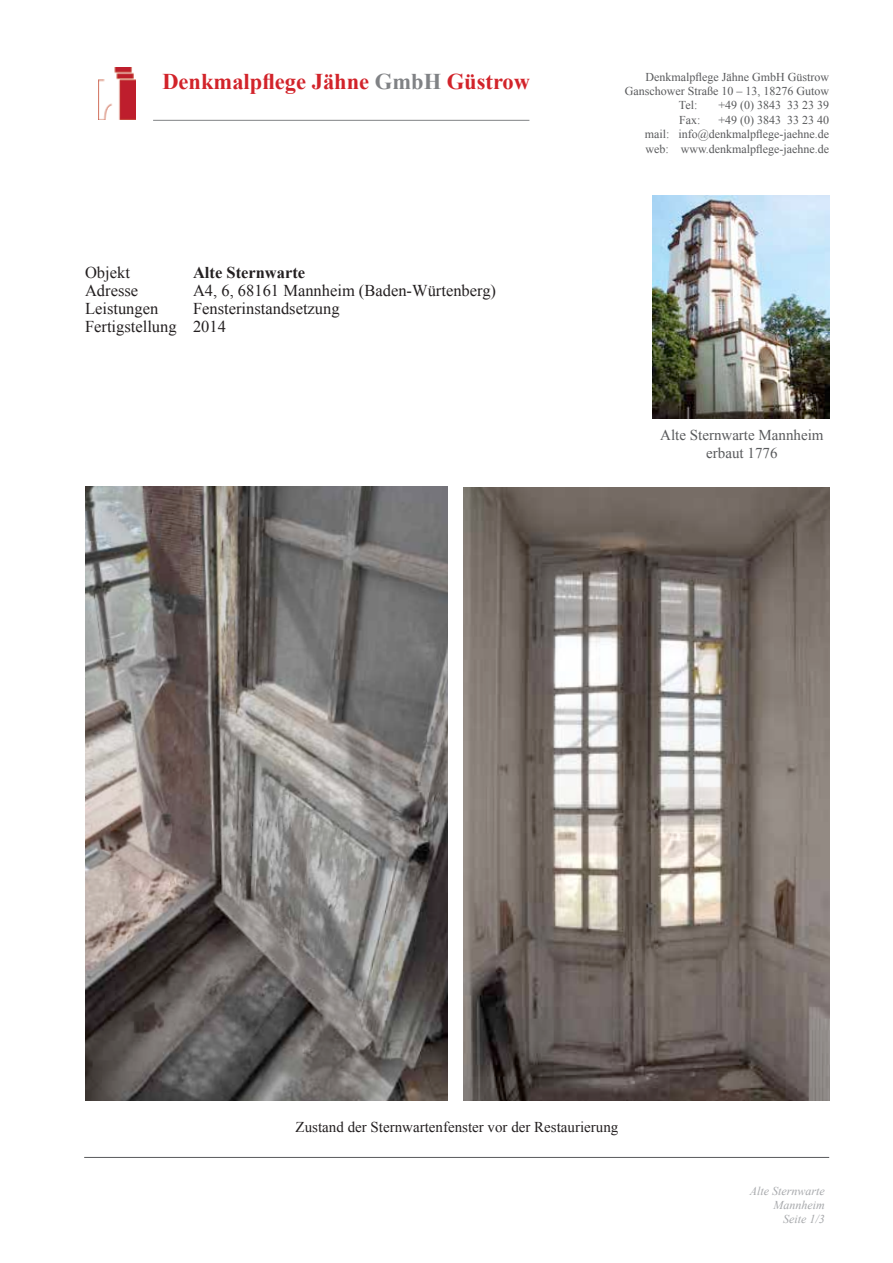
<style>
.page{position:relative;width:893px;height:1263px;background:#fff}
.page>*{position:absolute;margin:0;border:0;box-sizing:border-box;transform-origin:0 0}
.t1{font:700 22.5px "Times New Roman";color:#d2232a}
.t2{font:16.5px/18px "Times New Roman";color:#231f20}
.t3{font:700 16.5px "Times New Roman";color:#231f20}
.t4{font:15px "Times New Roman";color:#231f20}
.t5{font:15px/18px "Times New Roman";color:#58595b;text-align:center}
.t6{font:12px/14.4px "Times New Roman";color:#58595b;text-align:justify}
.t7{font:italic 12px/14.4px "Times New Roman";color:#a7a9ac;text-align:right}
.s1{color:#808285}
</style>
<div class="page">
<img style="left:652px;top:196px;width:177px;height:223px">
<img style="left:464px;top:488px;width:365px;height:612px">
<img style="left:85px;top:487px;width:362px;height:613px">
<img style="left:98px;top:68px;width:38px;height:52px">
<hr style="left:153px;top:120px;width:376px;height:1px;background:#808285">
<hr style="left:84px;top:1157px;width:745px;height:1px;background:#58595b">
<h1 class="t1" style="left:162px;top:65px;width:369px">Denkmalpflege Jähne <span class="s1">GmbH</span> Güstrow</h1>
<p class="t6" style="left:646px;top:69px;width:185px">Denkmalpflege Jähne GmbH Güstrow</p>
<p class="t6" style="left:625px;top:84px;width:206px">Ganschower Straße 10 – 13, 18276 Gutow</p>
<p class="t6" style="left:679px;top:98px;width:20px">Tel:</p>
<p class="t6" style="left:718px;top:98px;width:112px">+49 (0) 3843 33 23 39</p>
<p class="t6" style="left:679px;top:112px;width:23px">Fax:</p>
<p class="t6" style="left:645px;top:112px;width:186px;text-indent:74px">+49 (0) 3843 33 23 40 mail: info@denkmalpflege-jaehne.de web: www.denkmalpflege-jaehne.de</p>
<h2 class="t2" style="left:85px;top:263px;width:46px">Objekt</h2>
<h2 class="t3" style="left:193px;top:261px;width:114px">Alte Sternwarte</h2>
<h2 class="t2" style="left:85px;top:281px;width:55px">Adresse</h2>
<h2 class="t2" style="left:193px;top:281px;width:305px">A4, 6, 68161 Mannheim (Baden-Würtenberg)</h2>
<h2 class="t2" style="left:85px;top:299px;width:75px">Leistungen</h2>
<h2 class="t2" style="left:85px;top:299px;width:256px;text-indent:108px">Fensterinstandsetzung<br>Fertigstellung 2014</h2>
<p class="t5" style="left:660px;top:426px;width:165px">Alte Sternwarte Mannheim erbaut 1776</p>
<p class="t4" style="left:296px;top:1117px;width:324px">Zustand der Sternwartenfenster vor der Restaurierung</p>
<p class="t7" style="left:750px;top:1183px;width:76px">Alte Sternwarte<br>Mannheim<br>Seite 1/3</p>
</div>
